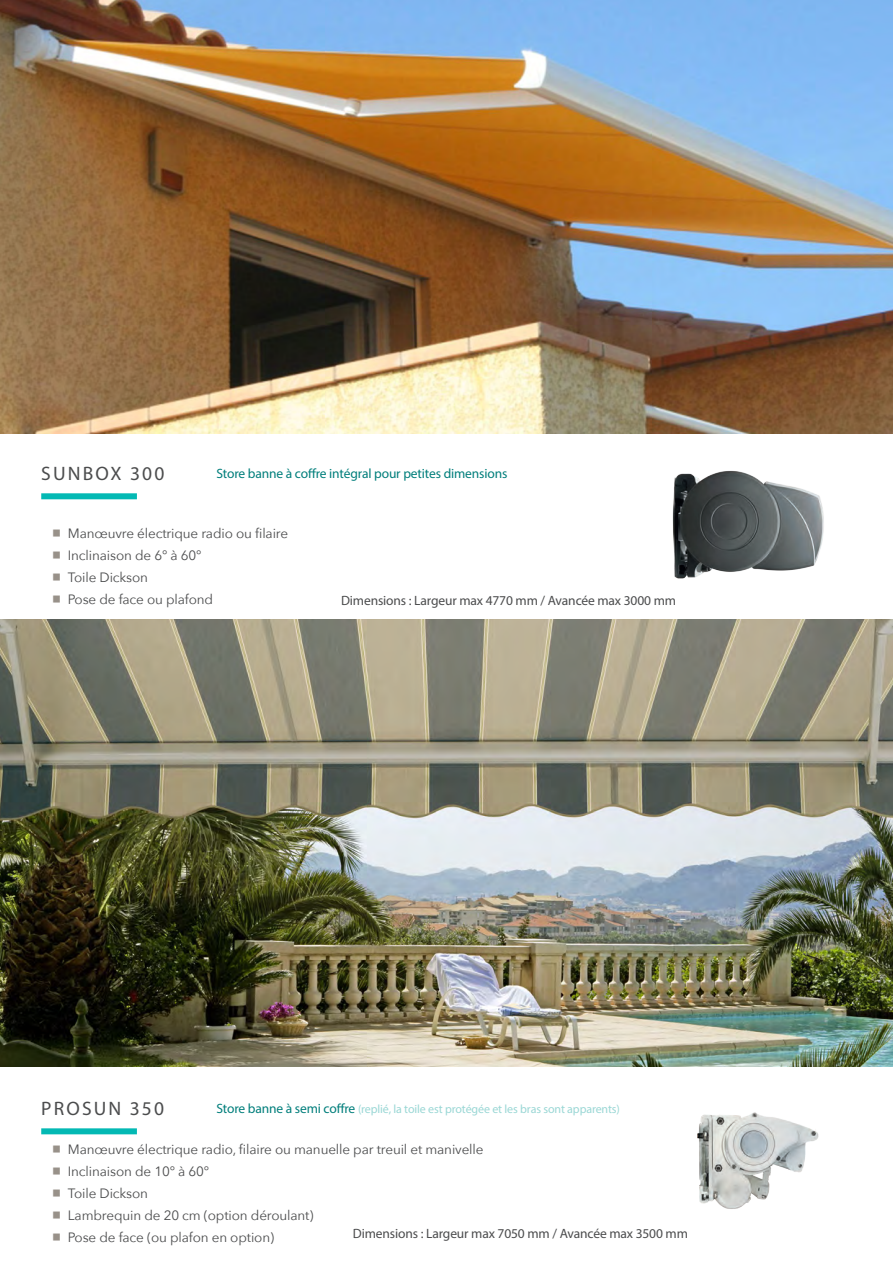
<style>
.page{position:relative;width:893px;height:1263px;background:#fff}
.page>*{position:absolute;margin:0;border:0;box-sizing:border-box;transform-origin:0 0}
.t1{font:19.5px "Myriad Pro";letter-spacing:.11em;color:#4b4c4d}
.t2{font:13.5px "Avenir Next";letter-spacing:-.01em;color:#4b4c4d}
.t3{font:13.5px "Myriad Pro";letter-spacing:-.01em;color:#4b4c4d}
.t4{font:13.5px "Myriad Pro";letter-spacing:-.01em;color:#017e7b}
.t5{font:12px "Myriad Pro";letter-spacing:-.01em;color:#9ad7d5}
.s1{font-size:13.5px;color:#017e7b}
</style>
<div class="page">
<img style="left:0;top:620px;width:893px;height:446px">
<img style="left:0;top:0;width:893px;height:434px">
<div style="left:41px;top:493px;width:96px;height:6px;background:#03b9b4"></div>
<img style="left:697px;top:1112px;width:122px;height:97px">
<div style="left:41px;top:1128px;width:96px;height:6px;background:#03b9b4"></div>
<img style="left:672px;top:470px;width:152px;height:109px">
<p class="t1" style="left:41px;top:462px;width:125px">SUNBOX 300</p>
<p class="t4" style="left:216px;top:466px;width:293px">Store banne à coffre intégral pour petites dimensions</p>
<p class="t2" style="left:68px;top:522px;width:222px">Manœuvre électrique radio ou filaire</p>
<p class="t2" style="left:68px;top:544px;width:135px">Inclinaison de 6° à 60°</p>
<p class="t2" style="left:68px;top:566px;width:82px">Toile Dickson</p>
<p class="t2" style="left:68px;top:588px;width:147px">Pose de face ou plafond</p>
<p class="t3" style="left:341px;top:592px;width:337px">Dimensions : Largeur max 4770 mm / Avancée max 3000 mm</p>
<p class="t1" style="left:41px;top:1097px;width:124px">PROSUN 350</p>
<p class="t5" style="left:216px;top:1102px;width:405px"><span class="s1">Store banne à semi coffre</span> (replié, la toile est protégée et les bras sont apparents)</p>
<p class="t2" style="left:68px;top:1137px;width:417px">Manœuvre électrique radio, filaire ou manuelle par treuil et manivelle</p>
<p class="t2" style="left:68px;top:1159px;width:143px">Inclinaison de 10° à 60°</p>
<p class="t2" style="left:68px;top:1181px;width:82px">Toile Dickson</p>
<p class="t2" style="left:68px;top:1203px;width:247px">Lambrequin de 20 cm (option déroulant)</p>
<p class="t2" style="left:68px;top:1225px;width:208px">Pose de face (ou plafon en option)</p>
<p class="t3" style="left:353px;top:1225px;width:337px">Dimensions : Largeur max 7050 mm / Avancée max 3500 mm</p>
</div>
